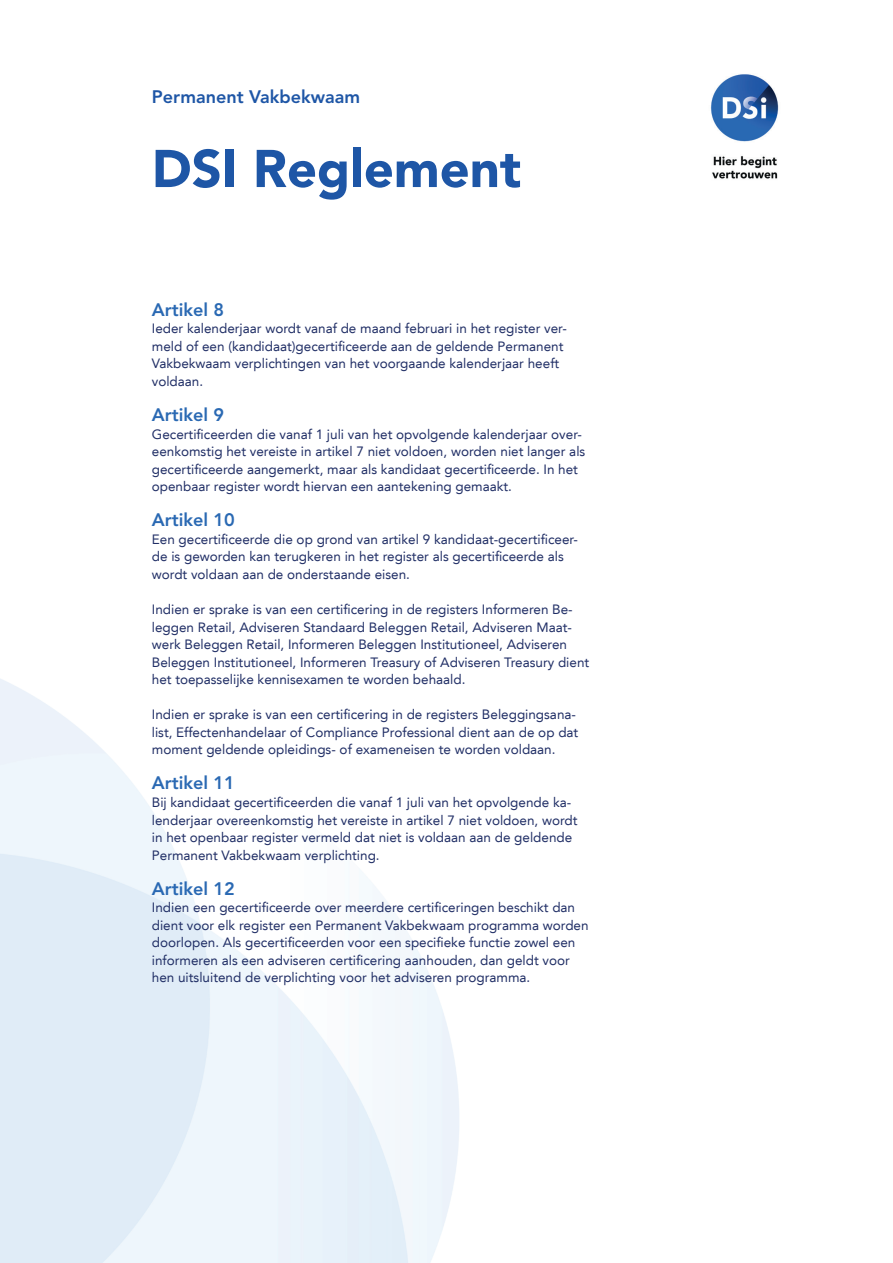
<style>
.page{position:relative;width:893px;height:1263px;background:#fff}
.page>*{position:absolute;margin:0;border:0;box-sizing:border-box;transform-origin:0 0}
.t1{font:900 52.5px "Avenir LT Std";color:#1e56a6}
.t2{font:800 18px "Avenir LT Std";color:#2a69b3}
.t3{font:800 18px "Avenir LT Std";color:#1e56a6}
.t4{font:13.5px/17.5px "Avenir LT";color:#212f66}
</style>
<div class="page">
<img style="left:710px;top:74px;width:69px;height:105px">
<h2 class="t3" style="left:152px;top:86px;width:210px">Permanent Vakbekwaam</h2>
<h1 class="t1" style="left:152px;top:137px;width:371px">DSI Reglement</h1>
<h2 class="t2" style="left:152px;top:299px;width:74px">Artikel 8</h2>
<p class="t4" style="left:152px;top:320px;width:416px">Ieder kalenderjaar wordt vanaf de maand februari in het register ver&shy;meld of een (kandidaat)gecertificeerde aan de geldende Permanent Vakbekwaam verplichtingen van het voorgaande kalenderjaar heeft voldaan.</p>
<h2 class="t2" style="left:152px;top:404px;width:74px">Artikel 9</h2>
<p class="t4" style="left:152px;top:425px;width:435px">Gecertificeerden die vanaf 1 juli van het opvolgende kalenderjaar over&shy;eenkomstig het vereiste in artikel 7 niet voldoen, worden niet langer als gecertificeerde aangemerkt, maar als kandidaat gecertificeerde. In het openbaar register wordt hiervan een aantekening gemaakt.</p>
<h2 class="t2" style="left:152px;top:509px;width:84px">Artikel 10</h2>
<p class="t4" style="left:152px;top:530px;width:428px">Een gecertificeerde die op grond van artikel 9 kandidaat-gecertificeer&shy;de is geworden kan terugkeren in het register als gecertificeerde als wordt voldaan aan de onderstaande eisen.</p>
<p class="t4" style="left:152px;top:601px;width:439px">Indien er sprake is van een certificering in de registers Informeren Be&shy;leggen Retail, Adviseren Standaard Beleggen Retail, Adviseren Maat&shy;werk Beleggen Retail, Informeren Beleggen Institutioneel, Adviseren Beleggen Institutioneel, Informeren Treasury of Adviseren Treasury dient het toepasselijke kennisexamen te worden behaald.</p>
<p class="t4" style="left:152px;top:706px;width:428px">Indien er sprake is van een certificering in de registers Beleggingsana&shy;list, Effectenhandelaar of Compliance Professional dient aan de op dat moment geldende opleidings- of exameneisen te worden voldaan.</p>
<h2 class="t2" style="left:152px;top:772px;width:84px">Artikel 11</h2>
<p class="t4" style="left:152px;top:794px;width:427px">Bij kandidaat gecertificeerden die vanaf 1 juli van het opvolgende ka&shy;lenderjaar overeenkomstig het vereiste in artikel 7 niet voldoen, wordt in het openbaar register vermeld dat niet is voldaan aan de geldende Permanent Vakbekwaam verplichting.</p>
<h2 class="t2" style="left:152px;top:878px;width:84px">Artikel 12</h2>
<p class="t4" style="left:152px;top:899px;width:438px">Indien een gecertificeerde over meerdere certificeringen beschikt dan dient voor elk register een Permanent Vakbekwaam programma worden doorlopen. Als gecertificeerden voor een specifieke functie zowel een informeren als een adviseren certificering aanhouden, dan geldt voor hen uitsluitend de verplichting voor het adviseren programma.</p>
</div>
